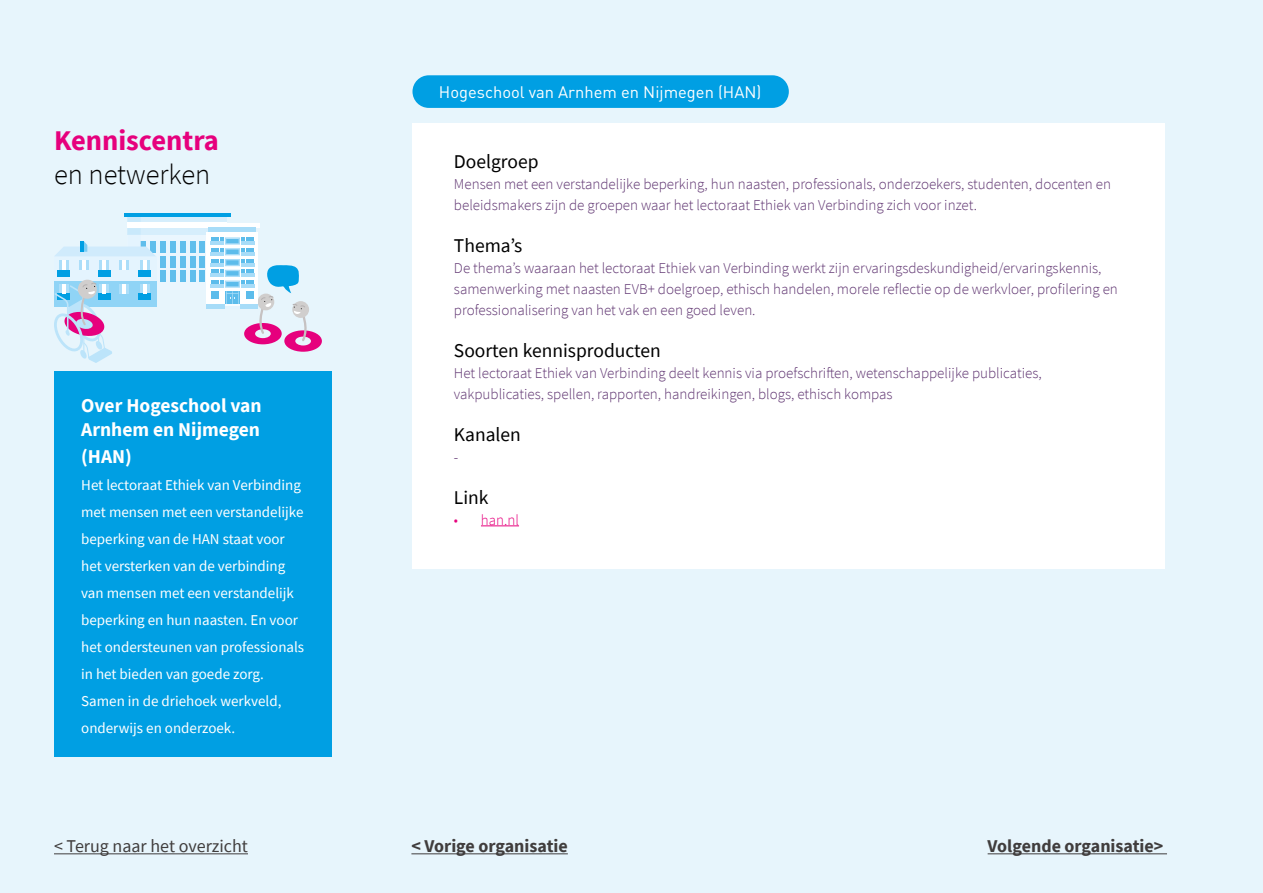
<style>
.page{position:relative;width:1263px;height:893px;background:#e7f5fc}
.page>*{position:absolute;margin:0;border:0;box-sizing:border-box;transform-origin:0 0}
.t1{font:700 28.5px "Source Sans Pro";color:#e6007d}
.t2{font:300 28.5px "Source Sans Pro";color:#000}
.t3{font:19.5px "Source Sans Pro";color:#000}
.t4{font:700 19.5px/24px "Source Sans Pro";color:#fff}
.t5{font:700 18px "Source Sans Pro";color:#403d3d}
.t6{font:18px "Source Sans Pro";color:#403d3d}
.t7{font:16.5px "DIN Pro";color:#fff}
.t8{font:300 15px/21px "Source Sans Pro";color:#5e3370}
.t9{font:15px/27px "Source Sans Pro";color:#fff}
.t10{font:300 15px "Source Sans Pro";color:#e6007d}
</style>
<div class="page">
<hr style="left:54px;top:853px;width:194px;height:1px;background:#403d3d">
<hr style="left:988px;top:853px;width:179px;height:1px;background:#403d3d">
<hr style="left:411px;top:853px;width:157px;height:1px;background:#403d3d">
<div style="left:128px;top:215px;width:99px;height:74px;background:#d6eefc"></div>
<div style="left:128px;top:235px;width:99px;height:54px;background:#eaf6fe"></div>
<div style="left:128px;top:223px;width:99px;height:5px;background:#fff"></div>
<div style="left:160px;top:241px;width:6px;height:12px;background:#60beec"></div>
<div style="left:170px;top:241px;width:6px;height:12px;background:#60beec"></div>
<div style="left:180px;top:241px;width:5px;height:12px;background:#60beec"></div>
<div style="left:190px;top:241px;width:5px;height:12px;background:#60beec"></div>
<div style="left:200px;top:241px;width:5px;height:12px;background:#60beec"></div>
<div style="left:160px;top:256px;width:6px;height:11px;background:#60beec"></div>
<div style="left:170px;top:256px;width:6px;height:11px;background:#60beec"></div>
<div style="left:180px;top:256px;width:5px;height:11px;background:#60beec"></div>
<div style="left:190px;top:256px;width:5px;height:11px;background:#60beec"></div>
<div style="left:200px;top:256px;width:5px;height:11px;background:#60beec"></div>
<div style="left:160px;top:270px;width:6px;height:12px;background:#60beec"></div>
<div style="left:170px;top:270px;width:6px;height:12px;background:#60beec"></div>
<div style="left:180px;top:270px;width:5px;height:12px;background:#60beec"></div>
<div style="left:190px;top:270px;width:5px;height:12px;background:#60beec"></div>
<div style="left:200px;top:270px;width:5px;height:12px;background:#60beec"></div>
<hr style="left:124px;top:214px;width:106px;height:3px;background:#009fe3">
<div style="left:207px;top:232px;width:51px;height:72px;background:#fff"></div>
<svg style="left:208px;top:224px;width:52px;height:4px"></svg>
<hr style="left:209px;top:228px;width:47px;height:4px;background:#a7dcf8">
<hr style="left:207px;top:304px;width:51px;height:4px;background:#a7dcf8">
<svg style="left:210px;top:237px;width:112px;height:115px"></svg>
<svg style="left:54px;top:217px;width:102px;height:146px"></svg>
<div style="left:412px;top:123px;width:753px;height:446px;background:#fff"></div>
<div style="left:54px;top:371px;width:278px;height:386px;background:#009fe3"></div>
<div style="left:412px;top:75px;width:377px;height:33px;background:#009fe3;border-radius:16px"></div>
<hr style="left:481px;top:525px;width:38px;height:1px;background:#e6007d">
<h1 class="t1" style="left:54px;top:122px;width:166px">Kenniscentra</h1>
<h1 class="t2" style="left:54px;top:158px;width:158px">en netwerken</h1>
<h2 class="t4" style="left:81px;top:393px;width:182px">Over Hogeschool van<br>Arnhem en Nijmegen</h2>
<h2 class="t4" style="left:81px;top:444px;width:52px">(HAN)</h2>
<p class="t9" style="left:81px;top:472px;width:224px">Het lectoraat Ethiek van Verbinding met mensen met een verstandelijke beperking van de HAN staat voor het versterken van de verbinding van mensen met een verstandelijk beperking en hun naasten. En voor het ondersteunen van professionals in het bieden van goede zorg.<br>Samen in de driehoek werkveld, onderwijs en onderzoek.</p>
<p class="t7" style="left:439px;top:81px;width:324px">Hogeschool van Arnhem en Nijmegen (HAN)</p>
<h2 class="t3" style="left:454px;top:149px;width:86px">Doelgroep</h2>
<p class="t8" style="left:454px;top:173px;width:659px">Mensen met een verstandelijke beperking, hun naasten, professionals, onderzoekers, studenten, docenten en beleidsmakers zijn de groepen waar het lectoraat Ethiek van Verbinding zich voor inzet.</p>
<h2 class="t3" style="left:454px;top:233px;width:70px">Thema’s</h2>
<p class="t8" style="left:454px;top:257px;width:665px">De thema’s waaraan het lectoraat Ethiek van Verbinding werkt zijn ervaringsdeskundigheid/ervaringskennis, samenwerking met naasten EVB+ doelgroep, ethisch handelen, morele reflectie op de werkvloer, profilering en professionalisering van het vak en een goed leven.</p>
<h2 class="t3" style="left:454px;top:338px;width:208px">Soorten kennisproducten</h2>
<p class="t8" style="left:454px;top:362px;width:589px">Het lectoraat Ethiek van Verbinding deelt kennis via proefschriften, wetenschappelijke publicaties, vakpublicaties, spellen, rapporten, handreikingen, blogs, ethisch kompas</p>
<h2 class="t3" style="left:454px;top:422px;width:68px">Kanalen</h2>
<p class="t8" style="left:454px;top:446px;width:6px">-</p>
<h2 class="t3" style="left:454px;top:485px;width:36px">Link</h2>
<p class="t10" style="left:454px;top:511px;width:67px">• han.nl</p>
<p class="t6" style="left:54px;top:835px;width:195px">&lt; Terug naar het overzicht</p>
<p class="t5" style="left:411px;top:834px;width:158px">&lt; Vorige organisatie</p>
<p class="t5" style="left:988px;top:834px;width:177px">Volgende organisatie&gt;</p>
</div>
